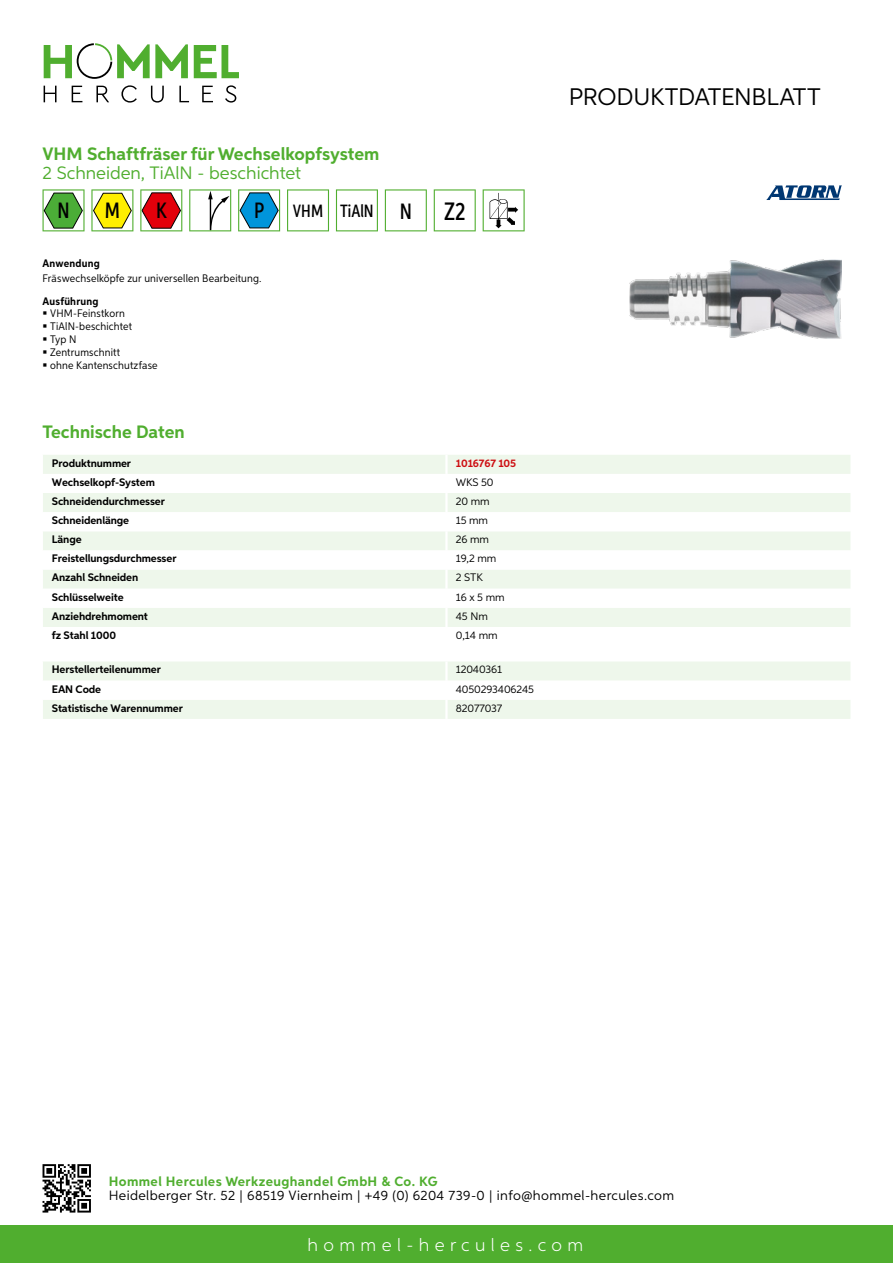
<style>
.page{position:relative;width:893px;height:1263px;background:#fff}
.page>*{position:absolute;margin:0;border:0;box-sizing:border-box;transform-origin:0 0}
.t1{font:500 25.2px "Aspira XX Nar";color:#000}
.t2{font:24px "Aspira";letter-spacing:-.01em;color:#000}
.t3{font:500 22.2px "Aspira XX Nar";color:#000}
.t4{font:700 18px "Aspira";color:#50ae2f}
.t5{font:18px "Aspira";color:#50ae2f}
.t6{font:300 18px "Aspira";letter-spacing:.3em;color:#fff}
.t7{font:500 17.85px "Aspira XX Nar";color:#000}
.t8{font:13.5px "Aspira";letter-spacing:.03em;color:#000}
.t9{font:700 13.5px "Aspira";letter-spacing:.03em;color:#50ae2f}
.t10{font:700 10.95px "Aspira";letter-spacing:-.01em;color:#000}
.t11{font:10.95px/12.8px "Aspira Nar";letter-spacing:.015em;color:#000}
.t12{font:10.95px "Aspira";letter-spacing:-.01em;color:#000}
.t13{font:700 10.95px "Aspira Nar";letter-spacing:.02em;color:#000}
.t14{font:700 10.95px "Aspira";letter-spacing:-.01em;color:#cd1013}
.s1{font-size:22.2px}
</style>
<div class="page">
<div style="left:0;top:1226px;width:893px;height:37px;background:#50ae2f"></div>
<svg style="left:43px;top:1164px;width:48px;height:48px"></svg>
<svg style="left:194px;top:45px;width:45px;height:33px"></svg>
<svg style="left:44px;top:43px;width:144px;height:36px"></svg>
<svg style="left:44px;top:86px;width:13px;height:16px"></svg>
<svg style="left:72px;top:86px;width:10px;height:16px"></svg>
<svg style="left:96px;top:86px;width:13px;height:16px"></svg>
<svg style="left:121px;top:85px;width:16px;height:18px"></svg>
<svg style="left:151px;top:86px;width:13px;height:17px"></svg>
<svg style="left:179px;top:86px;width:10px;height:16px"></svg>
<svg style="left:202px;top:86px;width:11px;height:16px"></svg>
<svg style="left:225px;top:85px;width:11px;height:18px"></svg>
<div style="left:43px;top:455px;width:807px;height:19px;background:#eef7eb"></div>
<svg style="left:43px;top:493px;width:807px;height:134px;fill:#eef7eb"></svg>
<hr style="left:445px;top:455px;width:3px;height:19px;background:#fff">
<hr style="left:445px;top:493px;width:3px;height:19px;background:#fff">
<hr style="left:445px;top:512px;width:3px;height:19px;background:#fff">
<hr style="left:445px;top:531px;width:3px;height:19px;background:#fff">
<hr style="left:445px;top:550px;width:3px;height:20px;background:#fff">
<hr style="left:445px;top:570px;width:3px;height:19px;background:#fff">
<hr style="left:445px;top:589px;width:3px;height:19px;background:#fff">
<hr style="left:445px;top:608px;width:3px;height:19px;background:#fff">
<svg style="left:43px;top:662px;width:807px;height:57px"></svg>
<hr style="left:445px;top:700px;width:3px;height:19px;background:#fff">
<svg style="left:43px;top:189px;width:42px;height:42px"></svg>
<svg style="left:91px;top:189px;width:42px;height:42px"></svg>
<svg style="left:140px;top:189px;width:42px;height:42px"></svg>
<svg style="left:189px;top:189px;width:42px;height:42px"></svg>
<svg style="left:238px;top:189px;width:42px;height:42px"></svg>
<svg style="left:287px;top:189px;width:42px;height:42px"></svg>
<svg style="left:336px;top:189px;width:42px;height:42px"></svg>
<svg style="left:385px;top:189px;width:42px;height:42px"></svg>
<svg style="left:434px;top:189px;width:42px;height:42px"></svg>
<svg style="left:483px;top:189px;width:42px;height:42px"></svg>
<img style="left:629px;top:259px;width:213px;height:79px">
<svg style="left:766px;top:185px;width:76px;height:15px"></svg>
<h3 class="t4" style="left:43px;top:142px;width:338px">VHM Schaftfräser für Wechselkopfsystem</h3>
<h3 class="t5" style="left:43px;top:162px;width:260px">2 Schneiden, TiAlN - beschichtet</h3>
<h3 class="t3" style="left:57px;top:197px;width:14px">N</h3>
<h3 class="t3" style="left:105px;top:197px;width:17px">M</h3>
<h3 class="t3" style="left:156px;top:197px;width:12px">K</h3>
<h3 class="t3" style="left:254px;top:197px;width:12px">P</h3>
<h3 class="t7" style="left:293px;top:200px;width:121px">VHM TiAlN <span class="s1">N</span></h3>
<h1 class="t1" style="left:444px;top:196px;width:23px">Z2</h1>
<p class="t13" style="left:43px;top:257px;width:59px">Anwendung</p>
<p class="t11" style="left:43px;top:272px;width:221px">Fräswechselköpfe zur universellen Bearbeitung.</p>
<p class="t13" style="left:43px;top:294px;width:58px">Ausführung</p>
<p class="t11" style="left:50px;top:307px;width:109px">VHM-Feinstkorn<br>TiAlN-beschichtet<br>Typ N<br>Zentrumschnitt<br>ohne Kantenschutzfase</p>
<h3 class="t4" style="left:43px;top:421px;width:144px">Technische Daten</h3>
<p class="t10" style="left:52px;top:456px;width:81px">Produktnummer</p>
<p class="t14" style="left:456px;top:456px;width:62px">1016767 105</p>
<p class="t10" style="left:52px;top:475px;width:105px">Wechselkopf-System</p>
<p class="t12" style="left:456px;top:475px;width:39px">WKS 50</p>
<p class="t10" style="left:52px;top:494px;width:115px">Schneidendurchmesser</p>
<p class="t12" style="left:456px;top:494px;width:35px">20 mm</p>
<p class="t10" style="left:52px;top:514px;width:79px">Schneidenlänge</p>
<p class="t12" style="left:456px;top:514px;width:34px">15 mm</p>
<p class="t10" style="left:52px;top:533px;width:31px">Länge</p>
<p class="t12" style="left:456px;top:533px;width:35px">26 mm</p>
<p class="t10" style="left:52px;top:552px;width:126px">Freistellungsdurchmesser</p>
<p class="t12" style="left:456px;top:552px;width:42px">19,2 mm</p>
<p class="t10" style="left:52px;top:571px;width:88px">Anzahl Schneiden</p>
<p class="t12" style="left:456px;top:571px;width:22px">2 STK</p>
<p class="t10" style="left:52px;top:590px;width:73px">Schlüsselweite</p>
<p class="t12" style="left:456px;top:590px;width:50px">16 x 5 mm</p>
<p class="t10" style="left:52px;top:609px;width:98px">Anziehdrehmoment</p>
<p class="t12" style="left:456px;top:609px;width:34px">45 Nm</p>
<p class="t10" style="left:52px;top:628px;width:66px">fz Stahl 1000</p>
<p class="t12" style="left:456px;top:628px;width:43px">0,14 mm</p>
<p class="t10" style="left:52px;top:663px;width:111px">Herstellerteilenummer</p>
<p class="t12" style="left:456px;top:663px;width:48px">12040361</p>
<p class="t10" style="left:52px;top:682px;width:51px">EAN Code</p>
<p class="t12" style="left:456px;top:682px;width:80px">4050293406245</p>
<p class="t10" style="left:52px;top:701px;width:132px">Statistische Warennummer</p>
<p class="t12" style="left:456px;top:701px;width:48px">82077037</p>
<h2 class="t2" style="left:569px;top:82px;width:253px">Produktdatenblatt</h2>
<p class="t9" style="left:109px;top:1172px;width:330px">Hommel Hercules Werkzeughandel GmbH &amp; Co. KG</p>
<p class="t8" style="left:109px;top:1187px;width:567px">Heidelberger Str. 52 | 68519 Viernheim | +49 (0) 6204 739-0 | info@hommel-hercules.com</p>
<h3 class="t6" style="left:307px;top:1234px;width:277px">hommel-hercules.com</h3>
</div>
